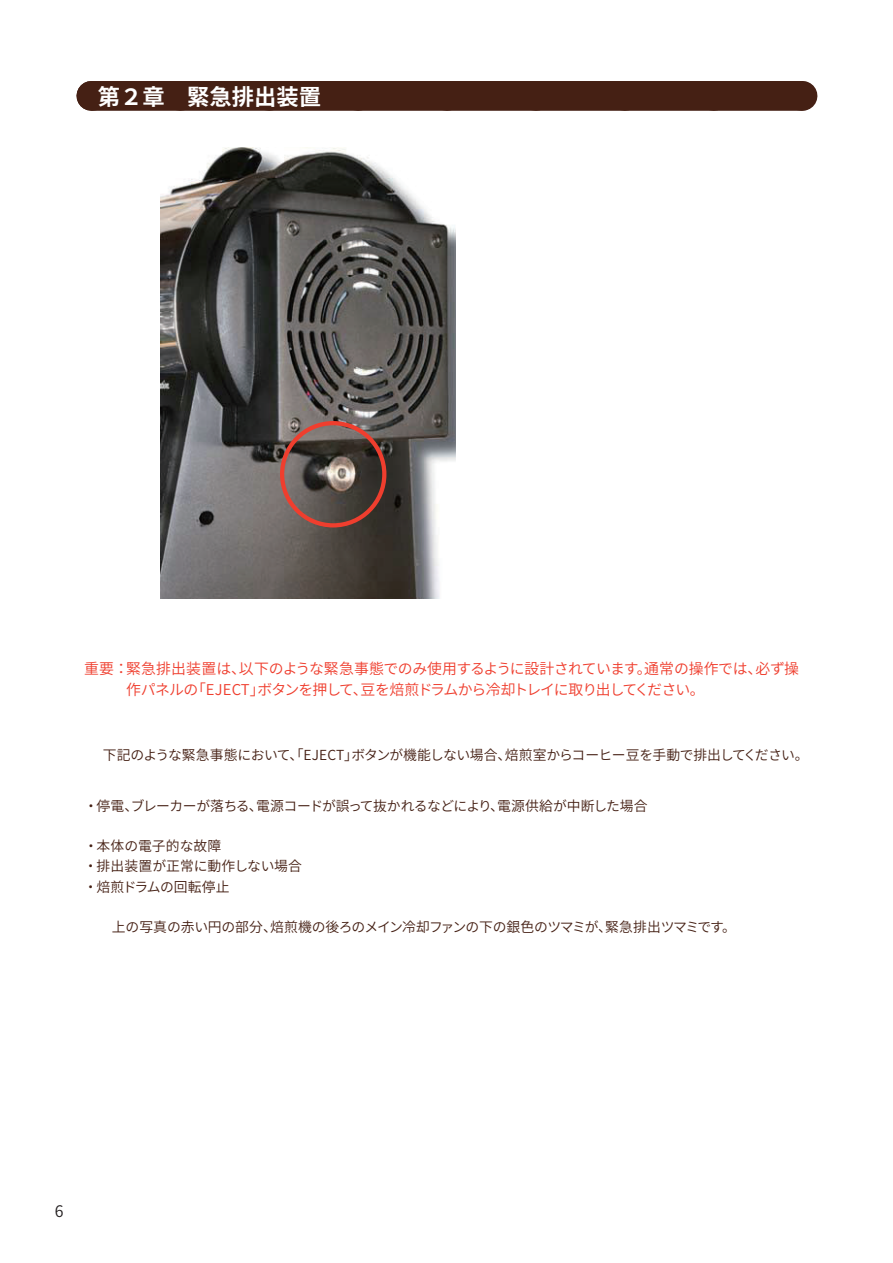
<style>
.page{position:relative;width:893px;height:1263px;background:#fff}
.page>*{position:absolute;margin:0;border:0;box-sizing:border-box;transform-origin:0 0}
.t1{font:700 22.35px "Source Han Sans JP";color:#fff}
.t2{font:15.9px "Source Han Sans JP";color:#231f20}
.t3{font:14.85px/21px "Source Han Sans JP";letter-spacing:-.035em;color:#ef3e2e}
.t4{font:13.8px/20.2px "Source Han Sans JP";letter-spacing:-.01em;color:#452014}
</style>
<div class="page">
<img style="left:160px;top:148px;width:295px;height:450px">
<div style="left:91px;top:81px;width:710px;height:30px;background:#452014"></div>
<svg style="left:180px;top:110px;width:577px;height:1px"></svg>
<hr style="left:801px;top:81px;width:1px;height:30px;background:#452014">
<div style="left:280px;top:421px;width:106px;height:106px;border:4px solid #ef3e2e;border-radius:50%"></div>
<h1 class="t1" style="left:98px;top:84px;width:225px">第２章　緊急排出装置</h1>
<p class="t3" style="left:126px;top:658px;width:674px;text-indent:-42px">重要：緊急排出装置は、以下のような緊急事態でのみ使用するように設計されています。通常の操作では、必ず操作パネルの「EJECT」ボタンを押して、豆を焙煎ドラムから冷却トレイに取り出してください。</p>
<p class="t4" style="left:89px;top:745px;width:721px">　下記のような緊急事態において、「EJECT」ボタンが機能しない場合、焙煎室からコーヒー豆を手動で排出してください。</p>
<p class="t4" style="left:84px;top:796px;width:565px">・停電、ブレーカーが落ちる、電源コードが誤って抜かれるなどにより、電源供給が中断した場合</p>
<p class="t4" style="left:84px;top:836px;width:220px">・本体の電子的な故障<br>・排出装置が正常に動作しない場合・焙煎ドラムの回転停止</p>
<p class="t4" style="left:98px;top:917px;width:640px">　上の写真の赤い円の部分、焙煎機の後ろのメイン冷却ファンの下の銀色のツマミが、緊急排出ツマミです。</p>
<p class="t2" style="left:55px;top:1202px;width:10px">6</p>
</div>
